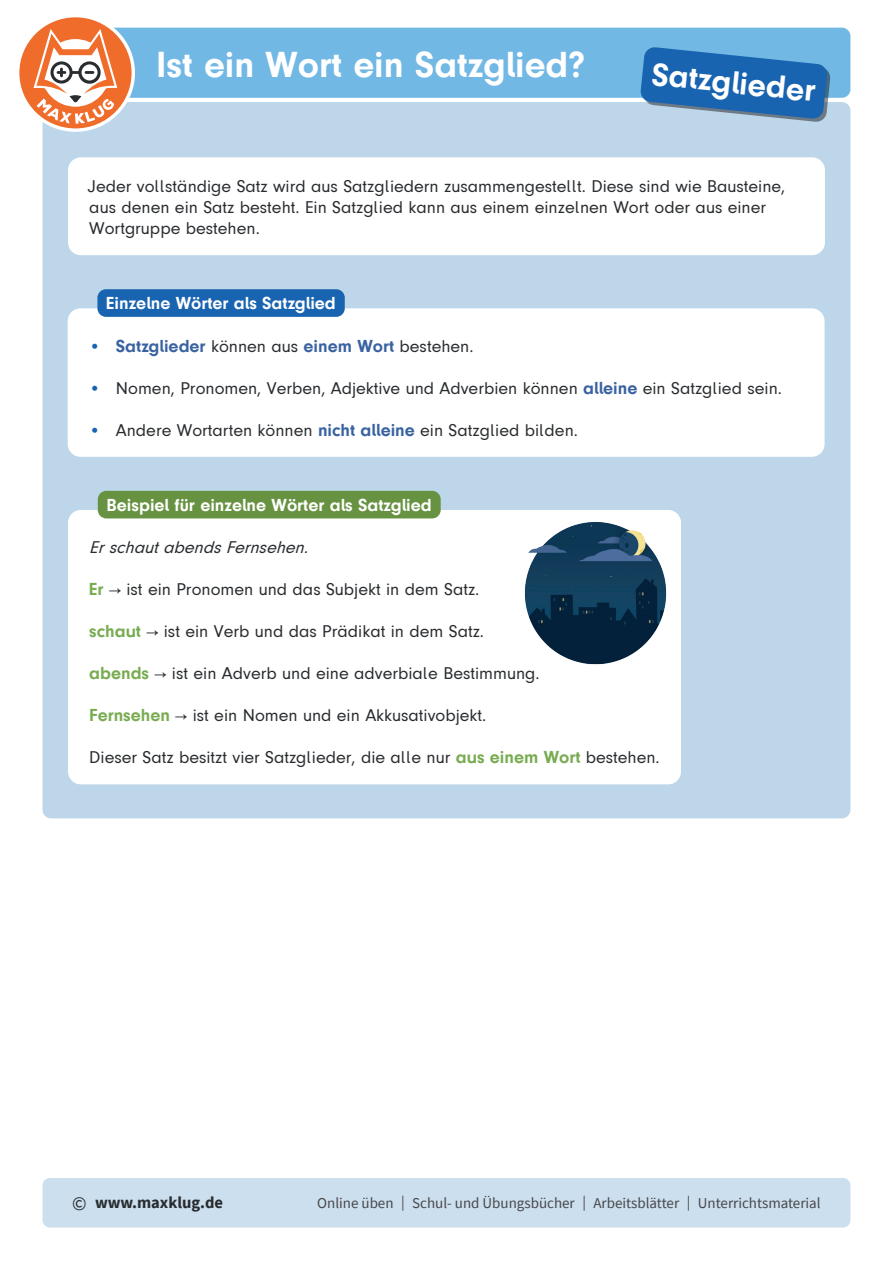
<style>
.page{position:relative;width:893px;height:1263px;background:#fff}
.page>*{position:absolute;margin:0;border:0;box-sizing:border-box;transform-origin:0 0}
.t1{font:700 37.5px "Mk Druckschrift N";color:#fff}
.t2{font:700 33px "Mk Druckschrift N";color:#fff}
.t3{font:18px/21px "Mk Druckschrift N";color:#292c2f}
.t4{font:700 18px "Mk Druckschrift N";color:#fff}
.t5{font:700 18px "Mk Druckschrift N";color:#3962a1}
.t6{font:italic 18px "Mk Druckschrift N";color:#292c2f}
.t7{font:700 16.5px "Source Sans Pro";color:#292c2f}
.t8{font:15px "Source Sans Pro";color:#47474a}
.s1{font-weight:400;color:#1964b0}
.s2{font-weight:400;color:#292c2f}
.s3{color:#1964b0}
.s4{font-weight:700;color:#3962a1}
.s5{font-weight:700;color:#79ac51}
.s6{font-weight:400;font-size:19.5px}
</style>
<div class="page">
<div style="left:43px;top:102px;width:807px;height:716px;background:#bdd6ea;border-radius:9px"></div>
<div style="left:75px;top:28px;width:775px;height:70px;background:#72b8e5;border-radius:9px"></div>
<svg style="left:640px;top:47px;width:191px;height:75px"></svg>
<div style="left:43px;top:1178px;width:807px;height:49px;background:#ccdfee;border-radius:7px"></div>
<svg style="left:19px;top:17px;width:116px;height:115px"></svg>
<div style="left:68px;top:157px;width:757px;height:98px;background:#fff;border-radius:13px"></div>
<div style="left:68px;top:510px;width:613px;height:274px;background:#fff;border-radius:13px"></div>
<div style="left:68px;top:308px;width:757px;height:149px;background:#fff;border-radius:13px"></div>
<div style="left:97px;top:289px;width:248px;height:28px;background:#1964b0;border-radius:9px"></div>
<div style="left:98px;top:491px;width:343px;height:27px;background:#679241;border-radius:9px"></div>
<img style="left:524px;top:522px;width:143px;height:143px">
<p class="t1" style="left:156px;top:43px;width:430px">Ist ein Wort ein Satzglied?</p>
<p class="t2" style="left:654px;top:55px;width:166px;rotate:6deg">Satzglieder</p>
<p class="t3" style="left:89px;top:176px;width:698px">Jeder vollständige Satz wird aus Satzgliedern zusammengestellt. Diese sind wie Bausteine, aus denen ein Satz besteht. Ein Satzglied kann aus einem einzelnen Wort oder aus einer<br>Wortgruppe bestehen.</p>
<p class="t4" style="left:106px;top:293px;width:231px">Einzelne Wörter als Satzglied</p>
<p class="t5" style="left:89px;top:335px;width:386px"><span class="s1">•</span> Satzglieder <span class="s2">können aus</span> einem Wort <span class="s2">bestehen.</span></p>
<p class="t3" style="left:89px;top:377px;width:694px"><span class="s3">•</span> Nomen, Pronomen, Verben, Adjektive und Adverbien können <span class="s4">alleine</span> ein Satzglied sein.</p>
<p class="t3" style="left:89px;top:419px;width:490px"><span class="s3">•</span> Andere Wortarten können <span class="s4">nicht alleine</span> ein Satzglied bilden.</p>
<p class="t4" style="left:107px;top:495px;width:327px">Beispiel für einzelne Wörter als Satzglied</p>
<p class="t6" style="left:89px;top:537px;width:225px">ErschautabendsFernsehen.</p>
<p class="t3" style="left:89px;top:579px;width:392px"><span class="s5">Er</span> → ist ein Pronomen und das Subjekt in dem Satz.</p>
<p class="t3" style="left:89px;top:621px;width:396px"><span class="s5">schaut</span> → ist ein Verb und das Prädikat in dem Satz.</p>
<p class="t3" style="left:89px;top:663px;width:452px"><span class="s5">abends</span> → ist ein Adverb und eine adverbiale Bestimmung.</p>
<p class="t3" style="left:89px;top:705px;width:399px"><span class="s5">Fernsehen</span> → ist ein Nomen und ein Akkusativobjekt.</p>
<p class="t3" style="left:89px;top:747px;width:572px">Dieser Satz besitzt vier Satzglieder, die alle nur <span class="s5">aus einem Wort</span> bestehen.</p>
<p class="t7" style="left:72px;top:1191px;width:152px"><span class="s6">©</span> www.maxklug.de</p>
<p class="t8" style="left:317px;top:1194px;width:505px">Online üben | Schul- und Übungsbücher | Arbeitsblätter | Unterrichtsmaterial</p>
</div>
